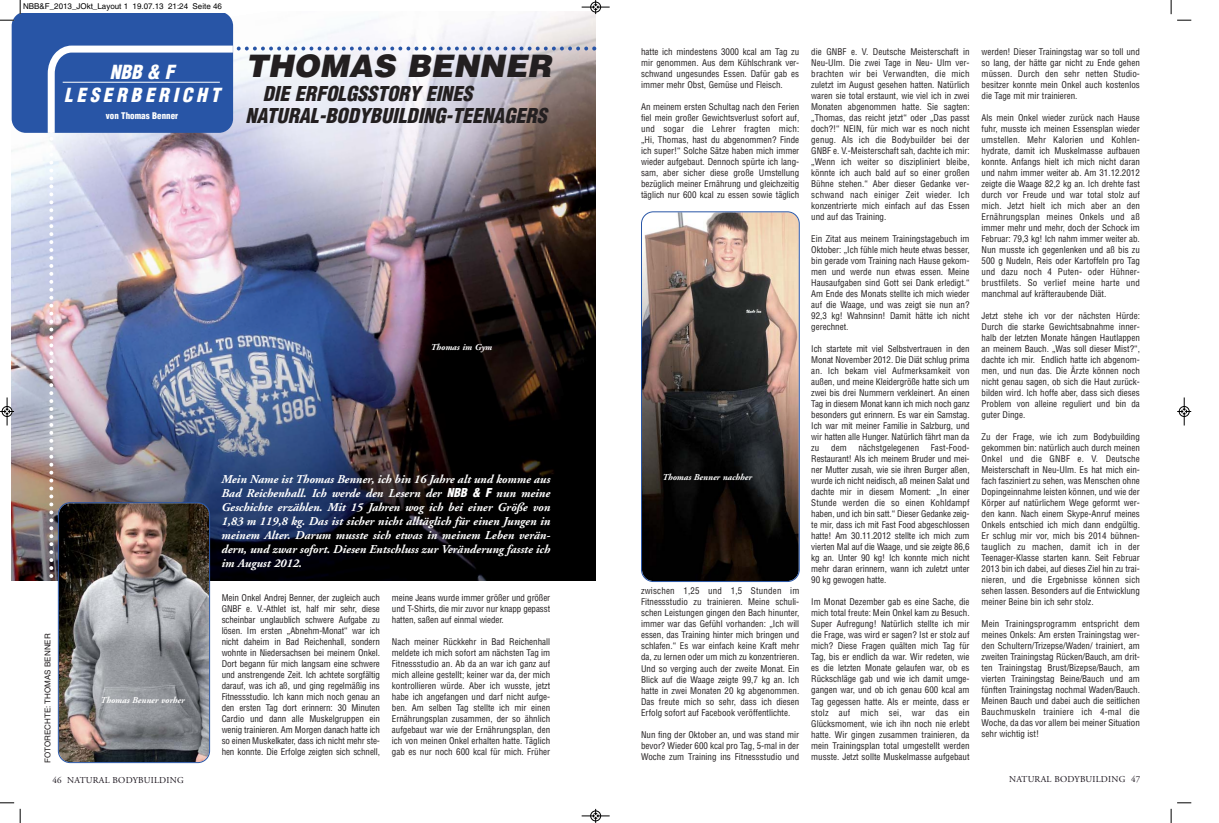
<style>
.page{position:relative;width:1219px;height:823px;background:#fff}
.page>*{position:absolute;margin:0;border:0;box-sizing:border-box;transform-origin:0 0}
.t1{font:italic 900 31px "Helvetica";color:#231f20}
.t2{font:italic 900 condensed 20px/22px "Helvetica";color:#231f20}
.t3{font:italic 900 condensed 19px/22.8px "Helvetica";color:#fff;text-align:center}
.t4{font:italic 700 12px/14px "Adobe Garamond";color:#fff;text-align:justify}
.t5{font:condensed 9px/11px "Helvetica";color:#231f20;text-align:justify}
.t6{font:italic 700 9px "Adobe Garamond";color:#fff}
.t7{font:9px "Adobe Garamond";letter-spacing:.025em;color:#18121b}
.t8{font:900 condensed 9px "Helvetica";color:#fff}
.t9{font:8px "Helvetica";color:#000}
.t10{font:8px "Helvetica";color:#231f20}
.s1{font-family:"Helvetica";font-weight:900;font-stretch:condensed}
</style>
<div class="page">
<img style="left:12px;top:12px;width:584px;height:568px">
<div style="left:12px;top:12px;width:221px;height:121px;background:#2855a6;border-radius:14px"></div>
<svg style="left:641px;top:211px;width:159px;height:371px;background:#534a45"></svg>
<img style="left:44px;top:42px;width:552px;height:721px">
<div style="left:19px;top:0;width:207px;height:13px;background:#fff"></div>
<svg style="left:20px;top:0;width:1px;height:14px"></svg>
<svg style="left:0;top:20px;width:14px;height:1px"></svg>
<svg style="left:1171px;top:0;width:1px;height:14px"></svg>
<svg style="left:1177px;top:20px;width:14px;height:1px"></svg>
<svg style="left:20px;top:809px;width:1px;height:14px"></svg>
<svg style="left:0;top:802px;width:14px;height:1px"></svg>
<svg style="left:1171px;top:809px;width:1px;height:14px"></svg>
<svg style="left:1177px;top:802px;width:14px;height:1px"></svg>
<svg style="left:582px;top:0;width:28px;height:14px"></svg>
<svg style="left:582px;top:809px;width:28px;height:14px"></svg>
<svg style="left:0;top:397px;width:14px;height:28px"></svg>
<svg style="left:1177px;top:397px;width:14px;height:28px"></svg>
<p class="t9" style="left:23px;top:3px;width:200px">NBB&amp;F_2013_JOkt_Layout 1 19.07.13 21:24 Seite 46</p>
<h3 class="t3" style="left:64px;top:63px;width:161px">NBB &amp; F<br>LESERBERICHT</h3>
<p class="t8" style="left:106px;top:112px;width:74px">von Thomas Benner</p>
<h1 class="t1" style="left:245px;top:50px;width:313px">THOMAS BENNER</h1>
<h2 class="t2" style="left:245px;top:84px;width:307px;text-indent:17px">DIE ERFOLGSSTORY EINES<br>NATURAL-BODYBUILDING-TEENAGERS</h2>
<p class="t6" style="left:431px;top:343px;width:63px">Thomas im Gym</p>
<p class="t10" style="left:45px;top:763px;width:131px;rotate:-90deg">FOTORECHTE: THOMAS BENNER</p>
<p class="t6" style="left:101px;top:697px;width:86px">Thomas Benner vorher</p>
<p class="t4" style="left:221px;top:473px;width:330px">Mein Name ist Thomas Benner, ich bin 16 Jahre alt und komme aus Bad Reichenhall. Ich werde den Lesern der <span class="s1">NBB &amp; F</span> nun meine Geschichte erzählen. Mit 15 Jahren wog ich bei einer Größe von 1,83 m 119,8 kg. Das ist sicher nicht alltäglich für einen Jungen in meinem Alter. Darum musste sich etwas in meinem Leben verän&shy;dern, und zwar sofort. Diesen Entschluss zur Veränderung fasste ich im August 2012.</p>
<p class="t5" style="left:222px;top:592px;width:160px">Mein Onkel Andrej Benner, der zugleich auch GNBF e. V.-Athlet ist, half mir sehr, diese scheinbar unglaublich schwere Aufgabe zu lösen. Im ersten „Abnehm-Monat“ war ich nicht daheim in Bad Reichenhall, sondern wohnte in Niedersachsen bei meinem Onkel.<br>Dort begann für mich langsam eine schwere und anstrengende Zeit. Ich achtete sorgfältig darauf, was ich aß, und ging regelmäßig ins Fitnessstudio. Ich kann mich noch genau an den ersten Tag dort erinnern: 30 Minuten Cardio und dann alle Muskelgruppen ein wenig trainieren. Am Morgen danach hatte ich so einen Muskelkater, dass ich nicht mehr ste&shy;hen konnte. Die Erfolge zeigten sich schnell,</p>
<p class="t5" style="left:392px;top:592px;width:160px">meine Jeans wurde immer größer und größer und T-Shirts, die mir zuvor nur knapp gepasst hatten, saßen auf einmal wieder.</p>
<p class="t5" style="left:392px;top:636px;width:160px">Nach meiner Rückkehr in Bad Reichenhall meldete ich mich sofort am nächsten Tag im Fitnessstudio an. Ab da an war ich ganz auf mich alleine gestellt; keiner war da, der mich kontrollieren würde. Aber ich wusste, jetzt habe ich angefangen und darf nicht aufge&shy;ben. Am selben Tag stellte ich mir einen Ernährungsplan zusammen, der so ähnlich aufgebaut war wie der Ernährungsplan, den ich von meinen Onkel erhalten hatte. Täglich gab es nur noch 600 kcal für mich. Früher</p>
<p class="t5" style="left:641px;top:47px;width:160px">hatte ich mindestens 3000 kcal am Tag zu mir genommen. Aus dem Kühlschrank ver&shy;schwand ungesundes Essen. Dafür gab es immer mehr Obst, Gemüse und Fleisch.</p>
<p class="t5" style="left:641px;top:102px;width:160px">An meinem ersten Schultag nach den Ferien fiel mein großer Gewichtsverlust sofort auf, und sogar die Lehrer fragten mich: „Hi, Thomas, hast du abgenommen? Finde ich super!“ Solche Sätze haben mich immer wieder aufgebaut. Dennoch spürte ich lang&shy;sam, aber sicher diese große Umstellung bezüglich meiner Ernährung und gleichzeitig täglich nur 600 kcal zu essen sowie täglich</p>
<p class="t6" style="left:662px;top:474px;width:91px">Thomas Benner nachher</p>
<p class="t5" style="left:641px;top:586px;width:160px">zwischen 1,25 und 1,5 Stunden im Fitnessstudio zu trainieren. Meine schuli&shy;schen Leistungen gingen den Bach hinunter, immer war das Gefühl vorhanden: „Ich will essen, das Training hinter mich bringen und schlafen.“ Es war einfach keine Kraft mehr da, zu lernen oder um mich zu konzentrieren.<br>Und so verging auch der zweite Monat. Ein Blick auf die Waage zeigte 99,7 kg an. Ich hatte in zwei Monaten 20 kg abgenommen.<br>Das freute mich so sehr, dass ich diesen Erfolg sofort auf Facebook veröffentlichte.</p>
<p class="t5" style="left:641px;top:729px;width:160px">Nun fing der Oktober an, und was stand mir bevor? Wieder 600 kcal pro Tag, 5-mal in der Woche zum Training ins Fitnessstudio und</p>
<p class="t5" style="left:811px;top:47px;width:160px">die GNBF e. V. Deutsche Meisterschaft in Neu-Ulm. Die zwei Tage in Neu- Ulm ver&shy;brachten wir bei Verwandten, die mich zuletzt im August gesehen hatten. Natürlich waren sie total erstaunt, wie viel ich in zwei Monaten abgenommen hatte. Sie sagten: „Thomas, das reicht jetzt“ oder „Das passt doch?!“ NEIN, für mich war es noch nicht genug. Als ich die Bodybuilder bei der GNBF e. V.-Meisterschaft sah, dachte ich mir: „Wenn ich weiter so diszipliniert bleibe, könnte ich auch bald auf so einer großen Bühne stehen.“ Aber dieser Gedanke ver&shy;schwand nach einiger Zeit wieder. Ich konzentrierte mich einfach auf das Essen und auf das Training.</p>
<p class="t5" style="left:811px;top:234px;width:160px">Ein Zitat aus meinem Trainingstagebuch im Oktober: „Ich fühle mich heute etwas besser, bin gerade vom Training nach Hause gekom&shy;men und werde nun etwas essen. Meine Hausaufgaben sind Gott sei Dank erledigt.“ Am Ende des Monats stellte ich mich wieder auf die Waage, und was zeigt sie nun an?<br>92,3 kg! Wahnsinn! Damit hätte ich nicht gerechnet.</p>
<p class="t5" style="left:811px;top:344px;width:160px">Ich startete mit viel Selbstvertrauen in den Monat November 2012. Die Diät schlug prima an. Ich bekam viel Aufmerksamkeit von außen, und meine Kleidergröße hatte sich um zwei bis drei Nummern verkleinert. An einen Tag in diesem Monat kann ich mich noch ganz besonders gut erinnern. Es war ein Samstag.<br>Ich war mit meiner Familie in Salzburg, und wir hatten alle Hunger. Natürlich fährt man da zu</p>
<p class="t5" style="left:811px;top:443px;width:160px;text-indent:120px">Fast-Food-Restaurant! Als ich meinem Bruder und mei&shy;ner Mutter zusah, wie sie ihren Burger aßen, wurde ich nicht neidisch, aß meinen Salat und dachte mir in diesem Moment: „In einer Stunde werden die so einen Kohldampf haben, und ich bin satt.“ Dieser Gedanke zeig&shy;te mir, dass ich mit Fast Food abgeschlossen hatte! Am 30.11.2012 stellte ich mich zum vierten Mal auf die Waage, und sie zeigte 86,6 kg an. Unter 90 kg! Ich konnte mich nicht mehr daran erinnern, wann ich zuletzt unter 90 kg gewogen hatte.</p>
<p class="t5" style="left:811px;top:597px;width:160px">Im Monat Dezember gab es eine Sache, die mich total freute: Mein Onkel kam zu Besuch.<br>Super Aufregung! Natürlich stellte ich mir die Frage, was wird er sagen? Ist er stolz auf mich? Diese Fragen quälten mich Tag für Tag, bis er endlich da war. Wir redeten, wie es die letzten Monate gelaufen war, ob es Rückschläge gab und wie ich damit umge&shy;gangen war, und ob ich genau 600 kcal am Tag gegessen hatte. Als er meinte, dass er stolz auf mich sei, war das ein Glücksmoment, wie ich ihn noch nie erlebt hatte. Wir gingen zusammen trainieren, da mein Trainingsplan total umgestellt werden musste. Jetzt sollte Muskelmasse aufgebaut</p>
<p class="t5" style="left:831px;top:443px;width:17px">dem</p>
<p class="t5" style="left:858px;top:443px;width:62px">nächstgelegenen</p>
<p class="t5" style="left:982px;top:47px;width:160px">werden! Dieser Trainingstag war so toll und so lang, der hätte gar nicht zu Ende gehen müssen. Durch den sehr netten Studio - besitzer konnte mein Onkel auch kostenlos die Tage mit mir trainieren.</p>
<p class="t5" style="left:982px;top:113px;width:160px">Als mein Onkel wieder zurück nach Hause fuhr, musste ich meinen Essensplan wieder umstellen. Mehr Kalorien und Kohlen - hydrate, damit ich Muskelmasse aufbauen konnte. Anfangs hielt ich mich nicht daran und nahm immer weiter ab. Am 31.12.2012 zeigte die Waage 82,2 kg an. Ich drehte fast durch vor Freude und war total stolz auf mich. Jetzt hielt ich mich aber an den Ernährungsplan meines Onkels und aß immer mehr und mehr, doch der Schock im Februar: 79,3 kg! Ich nahm immer weiter ab.<br>Nun musste ich gegenlenken und aß bis zu 500 g Nudeln, Reis oder Kartoffeln pro Tag und dazu noch 4 Puten- oder Hühner - brustfilets. So verlief meine harte und manchmal auf kräfteraubende Diät.</p>
<p class="t5" style="left:982px;top:311px;width:160px">Jetzt stehe ich vor der nächsten Hürde:<br>Durch die starke Gewichtsabnahme inner&shy;halb der letzten Monate hängen Hautlappen an meinem Bauch. „Was soll dieser Mist?“, dachte ich mir. Endlich hatte ich abgenom&shy;men, und nun das. Die Ärzte können noch nicht genau sagen, ob sich die Haut zurück&shy;bilden wird. Ich hoffe aber, dass sich dieses Problem von alleine reguliert und bin da guter Dinge.</p>
<p class="t5" style="left:982px;top:432px;width:160px">Zu der Frage, wie ich zum Bodybuilding gekommen bin: natürlich auch durch meinen Onkel und die GNBF e. V. Deutsche Meisterschaft in Neu-Ulm. Es hat mich ein&shy;fach fasziniert zu sehen, was Menschen ohne Dopingeinnahme leisten können, und wie der Körper auf natürlichem Wege geformt wer&shy;den kann. Nach einem Skype-Anruf meines Onkels entschied ich mich dann endgültig.<br>Er schlug mir vor, mich bis 2014 bühnen&shy;tauglich zu machen, damit ich in der Teenager-Klasse starten kann. Seit Februar 2013 bin ich dabei, auf dieses Ziel hin zu trai&shy;nieren, und die Ergebnisse können sich sehen lassen. Besonders auf die Entwicklung meiner Beine bin ich sehr stolz.</p>
<p class="t5" style="left:982px;top:619px;width:160px">Mein Trainingsprogramm entspricht dem meines Onkels: Am ersten Trainingstag wer&shy;den Schultern/Trizepse/Waden/ trainiert, am zweiten Trainingstag Rücken/Bauch, am drit&shy;ten Trainingstag Brust/Bizepse/Bauch, am vierten Trainingstag Beine/Bauch und am fünften Trainingstag nochmal Waden/Bauch.<br>Meinen Bauch und dabei auch die seitlichen Bauchmuskeln trainiere ich 4-mal die Woche, da das vor allem bei meiner Situation sehr wichtig ist!</p>
<p class="t7" style="left:52px;top:776px;width:133px">46 NATURAL BODYBUILDING</p>
<p class="t7" style="left:1009px;top:776px;width:133px">NATURAL BODYBUILDING 47</p>
</div>
